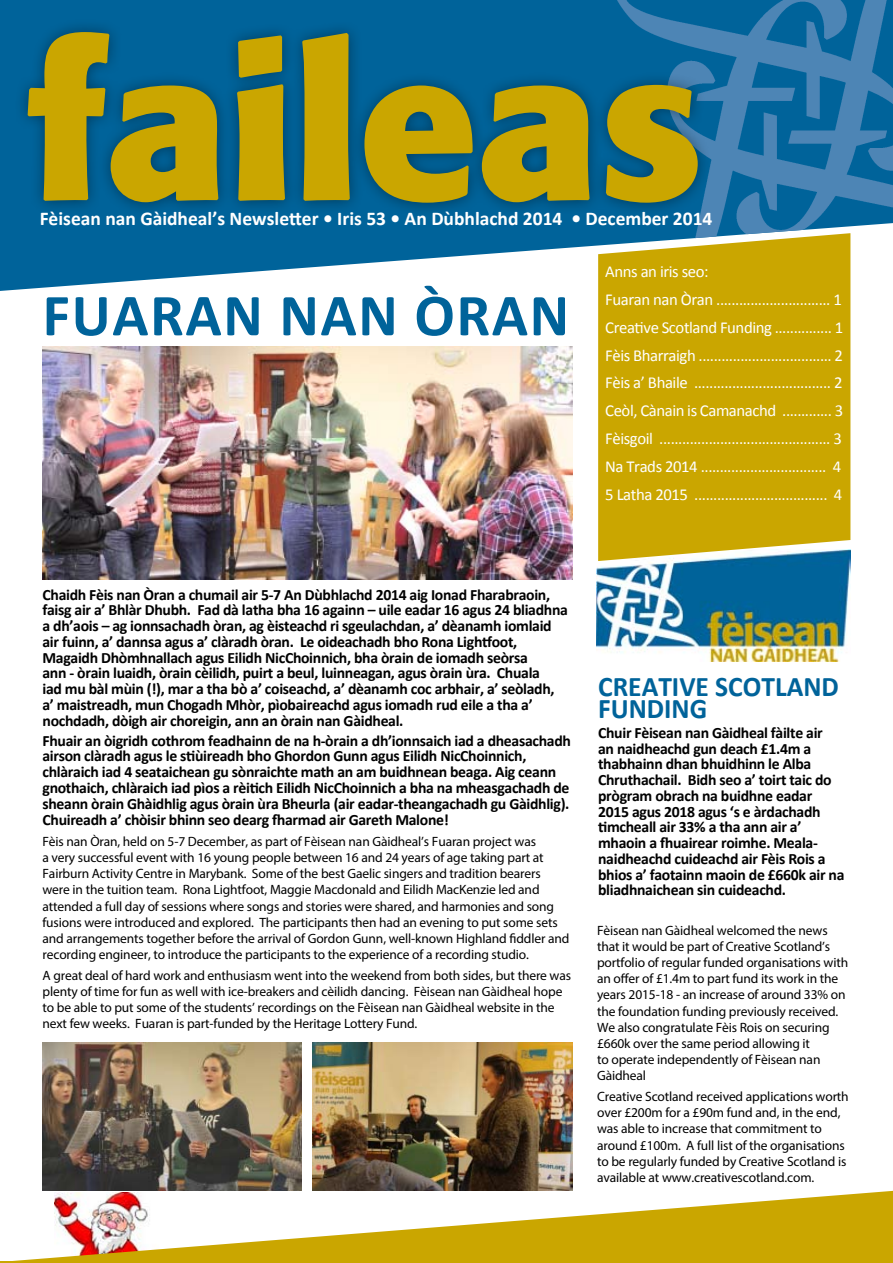
<style>
.page{position:relative;width:893px;height:1263px;background:#fff}
.page>*{position:absolute;margin:0;border:0;box-sizing:border-box;transform-origin:0 0}
.t1{font:700 60px "Calibri";letter-spacing:.025em;color:#00639a}
.t2{font:700 28.5px/22.5px "Calibri";color:#00639a}
.t3{font:700 19.5px "Calibri";color:#fff}
.t4{font:16.65px/27.9px "Calibri";letter-spacing:-.025em;color:#fff}
.t5{font:700 15.75px/15.8px "Calibri";letter-spacing:-.02em;color:#000}
.t6{font:13.5px/16.2px "Myriad Pro";letter-spacing:-.01em;color:#000}
</style>
<div class="page">
<img style="left:596px;top:561px;width:254px;height:100px">
<svg style="left:0;top:0;width:851px;height:291px;fill:#00639a"></svg>
<img style="left:609px;top:0;width:284px;height:245px">
<svg style="left:13px;top:1191px;width:880px;height:70px;fill:#caa603"></svg>
<div style="left:13px;top:17px;width:697px;height:199px;background:#000;opacity:.4"></div>
<svg style="left:28px;top:32px;width:670px;height:171px"></svg>
<svg style="left:598px;top:233px;width:252px;height:328px;fill:#caa600"></svg>
<hr style="left:0;top:1261px;width:893px;height:2px;background:#caa600">
<img style="left:43px;top:347px;width:530px;height:233px">
<img style="left:43px;top:1043px;width:259px;height:148px">
<img style="left:313px;top:1043px;width:260px;height:147px">
<h3 class="t3" style="left:40px;top:206px;width:674px">Fèisean nan Gàidheal’s Newsletter • Iris 53 • An Dùbhlachd 2014 • December 2014</h3>
<h1 class="t1" style="left:43px;top:277px;width:528px">FUARAN NAN ÒRAN</h1>
<p class="t4" style="left:605px;top:257px;width:239px">Anns an iris seo:<br>Fuaran nan Òran .............................. 1<br>Creative Scotland Funding ............... 1<br>Fèis Bharraigh ................................... 2<br>Fèis a’ Bhaile .................................... 2<br>Ceòl, Cànain is Camanachd ............. 3<br>Fèisgoil ............................................. 3<br>Na Trads 2014 ................................. 4<br>5 Latha 2015 ................................... 4</p>
<p class="t5" style="left:43px;top:587px;width:527px">Chaidh Fèis nan Òran a chumail air 5-7 An Dùbhlachd 2014 aig Ionad Fharabraoin, faisg air a’ Bhlàr Dhubh. Fad dà latha bha 16 againn – uile eadar 16 agus 24 bliadhna a dh’aois – ag ionnsachadh òran, ag èisteachd ri sgeulachdan, a’ dèanamh iomlaid air fuinn, a’ dannsa agus a’ clàradh òran. Le oideachadh bho Rona Lightfoot, Magaidh Dhòmhnallach agus Eilidh NicChoinnich, bha òrain de iomadh seòrsa<br>ann - òrain luaidh, òrain cèilidh, puirt a beul, luinneagan, agus òrain ùra. Chuala<br>iad mu bàl mùin (!), mar a tha bò a’ coiseachd, a’ dèanamh coc arbhair, a’ seòladh, a’ maistreadh, mun Chogadh Mhòr, pìobaireachd agus iomadh rud eile a tha a’ nochdadh, dòigh air choreigin, ann an òrain nan Gàidheal.</p>
<p class="t5" style="left:43px;top:733px;width:530px">Fhuair an òigridh cothrom feadhainn de na h-òrain a dh’ionnsaich iad a dheasachadh airson clàradh agus le stiùireadh bho Ghordon Gunn agus Eilidh NicChoinnich, chlàraich iad 4 seataichean gu sònraichte math an am buidhnean beaga. Aig ceann gnothaich, chlàraich iad pìos a rèitich Eilidh NicChoinnich a bha na mheasgachadh de sheann òrain Ghàidhlig agus òrain ùra Bheurla (air eadar-theangachadh gu Gàidhlig).<br>Chuireadh a’ chòisir bhinn seo dearg fharmad air Gareth Malone!</p>
<p class="t6" style="left:43px;top:833px;width:528px">Fèis nan Òran, held on 5-7 December, as part of Fèisean nan Gàidheal’s Fuaran project was<br>a very successful event with 16 young people between 16 and 24 years of age taking part at Fairburn Activity Centre in Marybank. Some of the best Gaelic singers and tradition bearers were in the tuition team. Rona Lightfoot, Maggie Macdonald and Eilidh MacKenzie led and attended a full day of sessions where songs and stories were shared, and harmonies and song fusions were introduced and explored. The participants then had an evening to put some sets and arrangements together before the arrival of Gordon Gunn, well-known Highland fiddler and recording engineer, to introduce the participants to the experience of a recording studio.</p>
<p class="t6" style="left:43px;top:967px;width:530px">A great deal of hard work and enthusiasm went into the weekend from both sides, but there was plenty of time for fun as well with ice-breakers and cèilidh dancing. Fèisean nan Gàidheal hope to be able to put some of the students’ recordings on the Fèisean nan Gàidheal website in the next few weeks. Fuaran is part-funded by the Heritage Lottery Fund.</p>
<h2 class="t2" style="left:598px;top:675px;width:242px">CREATIVE SCOTLAND<br>FUNDING</h2>
<p class="t5" style="left:598px;top:725px;width:248px">Chuir Fèisean nan Gàidheal fàilte air<br>an naidheachd gun deach £1.4m a thabhainn dhan bhuidhinn le Alba Chruthachail. Bidh seo a’ toirt taic do prògram obrach na buidhne eadar 2015 agus 2018 agus ‘s e àrdachadh timcheall air 33% a tha ann air a’ mhaoin a fhuairear roimhe. Meala&shy;naidheachd cuideachd air Fèis Rois a bhios a’ faotainn maoin de £660k air na bliadhnaichean sin cuideachd.</p>
<p class="t6" style="left:597px;top:922px;width:253px">Fèisean nan Gàidheal welcomed the news that it would be part of Creative Scotland’s portfolio of regular funded organisations with an offer of £1.4m to part fund its work in the years 2015-18 - an increase of around 33% on the foundation funding previously received.<br>We also congratulate Fèis Rois on securing £660k over the same period allowing it<br>to operate independently of Fèisean nan Gàidheal</p>
<p class="t6" style="left:597px;top:1088px;width:253px">Creative Scotland received applications worth over £200m for a £90m fund and, in the end, was able to increase that commitment to around £100m. A full list of the organisations to be regularly funded by Creative Scotland is available at www.creativescotland.com.</p>
</div>
